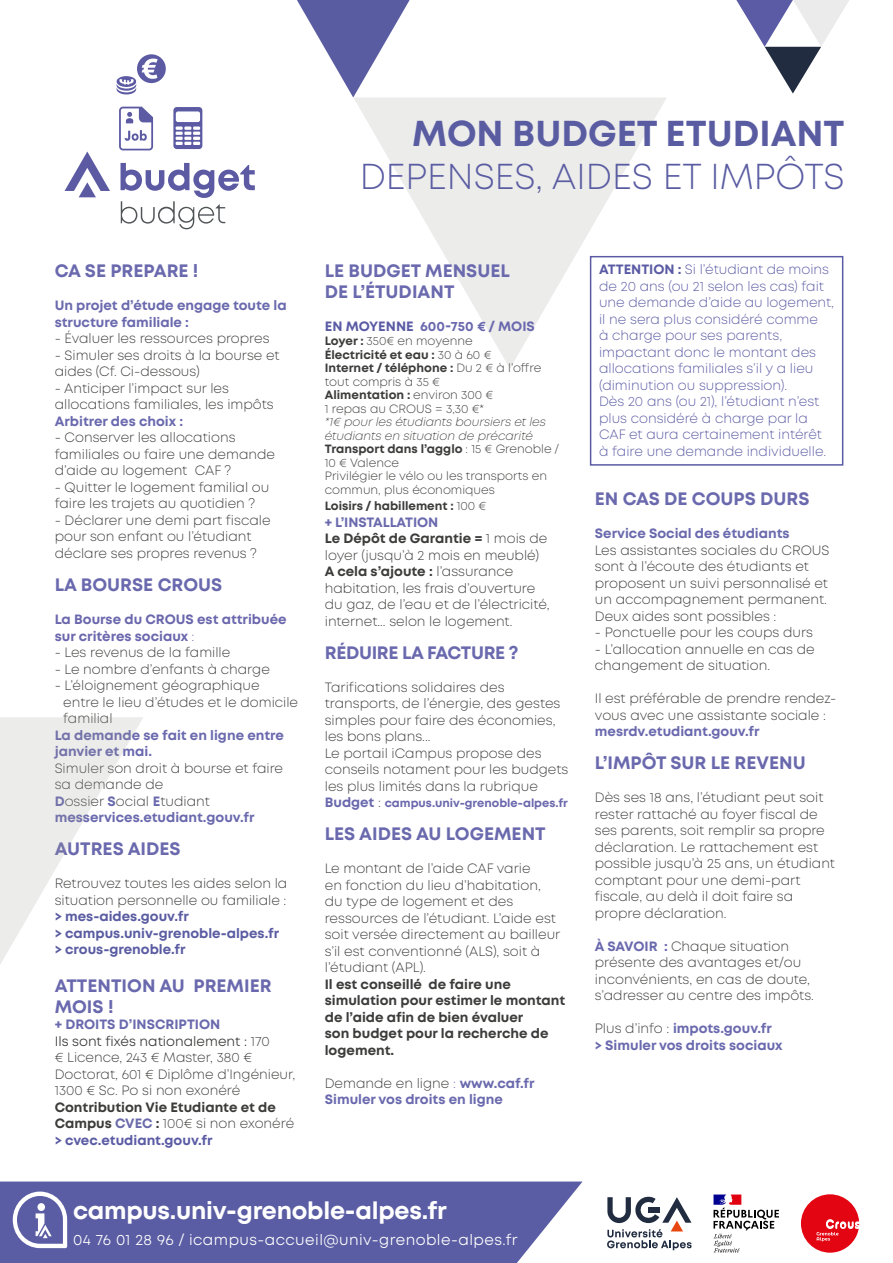
<style>
.page{position:relative;width:893px;height:1263px;background:#fff}
.page>*{position:absolute;margin:0;border:0;box-sizing:border-box;transform-origin:0 0}
.t1{font:300 36px "Mont";color:#5a5ca2}
.t2{font:700 36px "Mont";color:#5a5ca2}
.t3{font:700 24px "Mont";letter-spacing:-.01em;color:#fff}
.t4{font:700 18px/21px "Mont";color:#6a69ae}
.t5{font:700 18px "Mont";letter-spacing:-.02em;color:#6a69ae}
.t6{font:15px "Mont";letter-spacing:.03em;color:#fff}
.t7{font:300 13.5px/16.5px "Mont";color:#3c3c3b}
.t8{font:300 13.5px/16.5px "Mont";color:#5a5ba4}
.t9{font:700 13.5px/16.5px "Mont";color:#6a69ae}
.t10{font:700 13.5px/16.5px "Mont";color:#3c3c3b}
.t11{font:700 13.5px/16.5px "Mont";color:#5a5ca2}
.t12{font:700 13.5px/16.5px "Mont";color:#6a67ad}
.t13{font:300 12px/13.5px "Mont";color:#3c3c3b}
.t14{font:700 12px "Mont";color:#3c3c3b}
.t15{font:700 11.55px "Mont";color:#6a67ad}
.s1{font-weight:300}
.s2{font-weight:700;color:#6a69ae}
.s3{font-weight:400}
.s4{color:#6a6aab}
.s5{color:#5a5ba4}
.s6{font-weight:700}
.s7{font-style:italic}
.s8{font-size:13.5px;color:#6a69ae}
.s9{font-weight:300;font-size:13.5px;color:#3c3c3b}
.s10{font-weight:300;color:#3c3c3b}
</style>
<div class="page">
<svg style="left:354px;top:98px;width:313px;height:271px;fill:#ececed"></svg>
<svg style="left:0;top:717px;width:143px;height:247px"></svg>
<svg style="left:297px;top:0;width:113px;height:98px"></svg>
<div style="left:590px;top:256px;width:253px;height:210px;border:2px solid #5a5ba4"></div>
<svg style="left:121px;top:163px;width:134px;height:66px"></svg>
<svg style="left:65px;top:152px;width:45px;height:45px"></svg>
<svg style="left:173px;top:107px;width:29px;height:42px"></svg>
<svg style="left:116px;top:54px;width:50px;height:41px"></svg>
<svg style="left:119px;top:107px;width:34px;height:43px"></svg>
<svg style="left:736px;top:0;width:113px;height:94px"></svg>
<div style="left:0;top:1181px;width:583px;height:82px;background:#5a5da3"></div>
<svg style="left:12px;top:1191px;width:55px;height:57px"></svg>
<svg style="left:607px;top:1196px;width:85px;height:54px"></svg>
<svg style="left:713px;top:1194px;width:66px;height:58px"></svg>
<svg style="left:801px;top:1194px;width:58px;height:59px"></svg>
<h1 class="t2" style="left:412px;top:110px;width:434px">MON BUDGET ETUDIANT</h1>
<h1 class="t1" style="left:360px;top:154px;width:486px">DEPENSES, AIDES ET IMPÔTS</h1>
<h3 class="t4" style="left:55px;top:261px;width:145px">CA SE PREPARE !</h3>
<p class="t9" style="left:55px;top:298px;width:234px">Un projet d’étude engage toute la structure familiale :</p>
<p class="t7" style="left:55px;top:331px;width:216px">- Évaluer les ressources propres</p>
<p class="t7" style="left:55px;top:347px;width:227px">- Simuler ses droits à la bourse et aides (Cf. Ci-dessous)</p>
<p class="t7" style="left:55px;top:380px;width:220px">- Anticiper l’impact sur les allocations familiales, les impôts</p>
<p class="t9" style="left:55px;top:413px;width:130px">Arbitrer des choix :</p>
<p class="t7" style="left:55px;top:430px;width:222px">- Conserver les allocations familiales ou faire une demande d’aide au logement CAF ?</p>
<p class="t7" style="left:55px;top:479px;width:216px">- Quitter le logement familial ou faire les trajets au quotidien ?</p>
<p class="t7" style="left:55px;top:512px;width:217px">- Déclarer une demi part fiscale pour son enfant ou l’étudiant déclare ses propres revenus ?</p>
<h3 class="t4" style="left:55px;top:574px;width:169px">LA BOURSE CROUS</h3>
<p class="t12" style="left:55px;top:611px;width:233px">La Bourse du CROUS est attribuée sur critères sociaux <span class="s1">:</span></p>
<p class="t7" style="left:55px;top:644px;width:177px">- Les revenus de la famille</p>
<p class="t7" style="left:55px;top:661px;width:217px">- Le nombre d’enfants à charge</p>
<p class="t7" style="left:63px;top:677px;width:236px;text-indent:-9px">- L’éloignement géographique entre le lieu d’études et le domicile familial</p>
<p class="t9" style="left:55px;top:727px;width:231px">La demande se fait en ligne entre janvier et mai.</p>
<p class="t7" style="left:55px;top:760px;width:230px">Simuler son droit à bourse et faire sa demande de<br><span class="s2">D</span>ossier <span class="s2">S</span>ocial <span class="s2">E</span>tudiant <span class="s2">messervices.etudiant.gouv.fr</span></p>
<h3 class="t4" style="left:55px;top:838px;width:128px">AUTRES AIDES</h3>
<p class="t7" style="left:55px;top:875px;width:234px">Retrouvez toutes les aides selon la situation personnelle ou familiale :</p>
<p class="t11" style="left:55px;top:908px;width:226px">&gt; mes-aides.gouv.fr<br>&gt; campus.univ-grenoble-alpes.fr &gt; crous-grenoble.fr</p>
<h3 class="t4" style="left:55px;top:975px;width:219px">ATTENTION AU PREMIER<br>MOIS !</h3>
<p class="t7" style="left:55px;top:1016px;width:242px"><span class="s2">+ DROITS D’INSCRIPTION<br></span><span class="s3">Ils sont fixés nationalement :</span> 170<br>€ Licence, 243 € Master, 380 €<br>Doctorat, 601 € Diplôme d’Ingénieur,<br>1300 € Sc. Po si non exonéré</p>
<p class="t10" style="left:55px;top:1099px;width:241px">Contribution Vie Etudiante et de<br>Campus <span class="s4">CVEC</span> : <span class="s1">100€ si non exonéré </span><span class="s5">&gt; cvec.etudiant.gouv.fr</span></p>
<h3 class="t4" style="left:325px;top:261px;width:187px">LE BUDGET MENSUEL<br>DE L’ÉTUDIANT</h3>
<p class="t9" style="left:325px;top:319px;width:212px"><span class="s5">EN MOYENNE</span> 600-750 € / MOIS</p>
<p class="t13" style="left:325px;top:334px;width:218px"><span class="s6">Loyer :</span> 350€ en moyenne<br><span class="s6">Électricité et eau :</span> 30 à 60 €<br><span class="s6">Internet / téléphone :</span> Du 2 € à l’offre tout compris à 35 €<br><span class="s6">Alimentation :</span> environ 300 €<br>1 repas au CROUS = 3,30 €*</p>
<p class="t13" style="left:325px;top:415px;width:236px"><span class="s7">*1€ pour les étudiants boursiers et les étudiants en situation de précarité<br></span><span class="s6">Transport dans l’agglo</span> : 15 € Grenoble /<br>10 € Valence<br>Privilégier le vélo ou les transports en commun, plus économiques</p>
<p class="t14" style="left:325px;top:498px;width:163px">Loisirs / habillement : <span class="s1">100 €</span></p>
<p class="t7" style="left:325px;top:514px;width:226px"><span class="s2">+ L’INSTALLATION<br></span><span class="s6">Le Dépôt de Garantie =</span> 1 mois de loyer (jusqu’à 2 mois en meublé)<br><span class="s6">A cela s’ajoute :</span> l’assurance habitation, les frais d’ouverture du gaz, de l’eau et de l’électricité, internet... selon le logement.</p>
<h3 class="t5" style="left:325px;top:640px;width:195px">RÉDUIRE LA FACTURE ?</h3>
<p class="t7" style="left:325px;top:679px;width:245px">Tarifications solidaires des transports, de l’énergie, des gestes simples pour faire des économies, les bons plans...<br>Le portail iCampus propose des conseils notament pour les budgets les plus limités dans la rubrique</p>
<p class="t15" style="left:325px;top:795px;width:245px"><span class="s8">Budget</span> <span class="s9">:</span> campus.univ-grenoble-alpes.fr</p>
<h3 class="t4" style="left:325px;top:823px;width:222px">LES AIDES AU LOGEMENT</h3>
<p class="t7" style="left:325px;top:860px;width:237px">Le montant de l’aide CAF varie<br>en fonction du lieu d’habitation, du type de logement et des ressources de l’étudiant. L’aide est soit versée directement au bailleur s’il est conventionné (ALS), soit à l’étudiant (APL).</p>
<p class="t10" style="left:325px;top:976px;width:242px">Il est conseillé de faire une simulation pour estimer le montant de l’aide afin de bien évaluer<br>son budget pour la recherche de logement.</p>
<p class="t9" style="left:325px;top:1075px;width:211px"><span class="s10">Demande en ligne</span> <span class="s1">:</span> www.caf.fr<br>Simuler vos droits en ligne</p>
<p class="t8" style="left:599px;top:261px;width:237px"><span class="s6">ATTENTION :</span> Si l’étudiant de moins de 20 ans (ou 21 selon les cas) fait une demande d’aide au logement, il ne sera plus considéré comme<br>à charge pour ses parents, impactant donc le montant des allocations familiales s’il y a lieu (diminution ou suppression).<br>Dès 20 ans (ou 21), l’étudiant n’est plus considéré à charge par la<br>CAF et aura certainement intérêt à faire une demande individuelle.</p>
<h3 class="t4" style="left:595px;top:488px;width:216px">EN CAS DE COUPS DURS</h3>
<p class="t9" style="left:595px;top:525px;width:196px">Service Social des étudiants</p>
<p class="t7" style="left:595px;top:542px;width:236px">Les assistantes sociales du CROUS sont à l’écoute des étudiants et proposent un suivi personnalisé et un accompagnement permanent.<br>Deux aides sont possibles :</p>
<p class="t7" style="left:595px;top:624px;width:220px">- Ponctuelle pour les coups durs</p>
<p class="t7" style="left:595px;top:641px;width:221px">- L’allocation annuelle en cas de changement de situation.</p>
<p class="t7" style="left:595px;top:690px;width:243px">Il est préférable de prendre rendez&shy;vous avec une assistante sociale :</p>
<p class="t9" style="left:595px;top:723px;width:166px">mesrdv.etudiant.gouv.fr</p>
<h3 class="t4" style="left:595px;top:752px;width:212px">L’IMPÔT SUR LE REVENU</h3>
<p class="t7" style="left:595px;top:789px;width:242px">Dès ses 18 ans, l’étudiant peut soit rester rattaché au foyer fiscal de ses parents, soit remplir sa propre déclaration. Le rattachement est possible jusqu’à 25 ans, un étudiant comptant pour une demi-part fiscale, au delà il doit faire sa propre déclaration.</p>
<p class="t7" style="left:595px;top:938px;width:221px"><span class="s2">À SAVOIR :</span> Chaque situation présente des avantages et/ou inconvénients, en cas de doute, s’adresser au centre des impôts.</p>
<p class="t9" style="left:595px;top:1020px;width:189px"><span class="s10">Plus d’info :</span> impots.gouv.fr<br>&gt; Simuler vos droits sociaux</p>
<h2 class="t3" style="left:73px;top:1195px;width:375px">campus.univ-grenoble-alpes.fr</h2>
<p class="t6" style="left:73px;top:1230px;width:446px">04 76 01 28 96 / icampus-accueil@univ-grenoble-alpes.fr</p>
</div>
